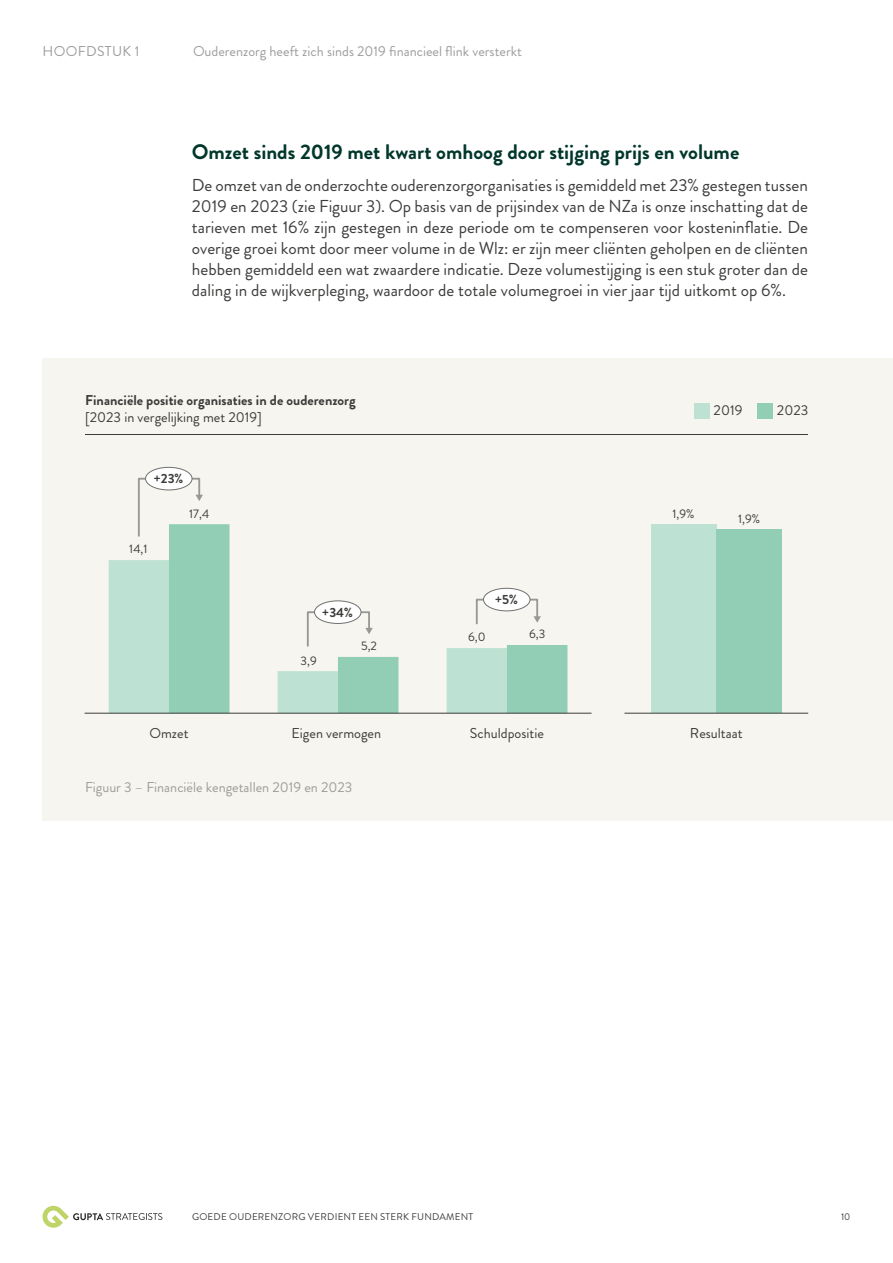
<style>
.page{position:relative;width:893px;height:1263px;background:#fff}
.page>*{position:absolute;margin:0;border:0;box-sizing:border-box;transform-origin:0 0}
.t1{font:700 21px "Brandon Grotesque";color:#00372a}
.t2{font:17.25px/21px "Brandon Grotesque";color:#3c3c3b;text-align:justify}
.t3{font:14.25px "Brandon Grotesque";color:#9d9d9d}
.t4{font:700 14.25px "Brandon Grotesque";color:#3c3c3b}
.t5{font:14.25px "Brandon Grotesque";color:#3c3c3a}
.t6{font:14.25px "Brandon Grotesque";color:#3c3c3b}
.t7{font:14.25px "Brandon Grotesque";letter-spacing:.02em;color:#9d9d9d}
.t8{font:700 13.35px "Brandon Grotesque";color:#3c3c3b}
.t9{font:12.3px "Brandon Grotesque";color:#3c3c3a}
.t10{font:9.75px "Brandon Grotesque";letter-spacing:.02em;color:#3c3c3b}
</style>
<div class="page">
<div style="left:43px;top:359px;width:850px;height:462px;background:#f6f5ef"></div>
<svg style="left:43px;top:1206px;width:119px;height:22px"></svg>
<hr style="left:85px;top:434px;width:723px;height:1px;background:#3c3c3b">
<svg style="left:138px;top:478px;width:65px;height:59px"></svg>
<div style="left:146px;top:467px;width:46px;height:23px;background:#fff;border-radius:50%"></div>
<div style="left:145px;top:467px;width:47px;height:23px;border:1px solid #717171;border-radius:50%"></div>
<div style="left:109px;top:560px;width:60px;height:153px;background:#bde1d2"></div>
<svg style="left:169px;top:524px;width:398px;height:189px"></svg>
<hr style="left:85px;top:713px;width:506px;height:1px;background:#3c3c3b">
<div style="left:651px;top:524px;width:65px;height:189px;background:#bde1d2"></div>
<div style="left:716px;top:529px;width:66px;height:184px;background:#91ceb5"></div>
<hr style="left:624px;top:713px;width:184px;height:1px;background:#3c3c3b">
<div style="left:694px;top:404px;width:15px;height:15px;background:#bde1d2"></div>
<div style="left:758px;top:404px;width:15px;height:15px;background:#91ceb5"></div>
<p class="t7" style="left:43px;top:41px;width:98px">HOOFDSTUK 1</p>
<p class="t3" style="left:193px;top:41px;width:330px">Ouderenzorg heeft zich sinds 2019 financieel flink versterkt</p>
<p class="t1" style="left:192px;top:137px;width:549px">Omzet sinds 2019 met kwart omhoog door stijging prijs en volume</p>
<p class="t2" style="left:192px;top:175px;width:618px">De omzet van de onderzochte ouderenzorgorganisaties is gemiddeld met 23% gestegen tussen 2019 en 2023 (zie Figuur 3). Op basis van de prijsindex van de NZa is onze inschatting dat de tarieven met 16% zijn gestegen in deze periode om te compenseren voor kosteninflatie. De overige groei komt door meer volume in de Wlz: er zijn meer cliënten geholpen en de cliënten hebben gemiddeld een wat zwaardere indicatie. Deze volumestijging is een stuk groter dan de daling in de wijkverpleging, waardoor de totale volumegroei in vier jaar tijd uitkomt op 6%.</p>
<p class="t4" style="left:85px;top:390px;width:272px">Financiële positie organisaties in de ouderenzorg</p>
<p class="t6" style="left:85px;top:407px;width:178px">[2023 in vergelijking met 2019]</p>
<p class="t8" style="left:153px;top:469px;width:31px">+23%</p>
<p class="t9" style="left:129px;top:541px;width:20px">14,1</p>
<p class="t9" style="left:189px;top:505px;width:22px">17,4</p>
<p class="t8" style="left:322px;top:603px;width:33px">+34%</p>
<p class="t9" style="left:301px;top:652px;width:18px">3,9</p>
<p class="t9" style="left:361px;top:637px;width:17px">5,2</p>
<p class="t8" style="left:495px;top:590px;width:25px">+5%</p>
<p class="t9" style="left:468px;top:629px;width:19px">6,0</p>
<p class="t9" style="left:529px;top:625px;width:18px">6,3</p>
<p class="t5" style="left:149px;top:724px;width:41px">Omzet</p>
<p class="t5" style="left:292px;top:724px;width:91px">Eigen vermogen</p>
<p class="t5" style="left:470px;top:724px;width:75px">Schuldpositie</p>
<p class="t3" style="left:85px;top:777px;width:269px">Figuur 3 – Financiële kengetallen 2019 en 2023</p>
<p class="t6" style="left:714px;top:401px;width:30px">2019</p>
<p class="t6" style="left:777px;top:401px;width:33px">2023</p>
<p class="t9" style="left:672px;top:505px;width:23px">1,9%</p>
<p class="t9" style="left:738px;top:510px;width:23px">1,9%</p>
<p class="t5" style="left:690px;top:724px;width:54px">Resultaat</p>
<p class="t10" style="left:192px;top:1210px;width:283px">GOEDE OUDERENZORG VERDIENT EEN STERK FUNDAMENT</p>
<p class="t10" style="left:841px;top:1210px;width:11px">10</p>
</div>
